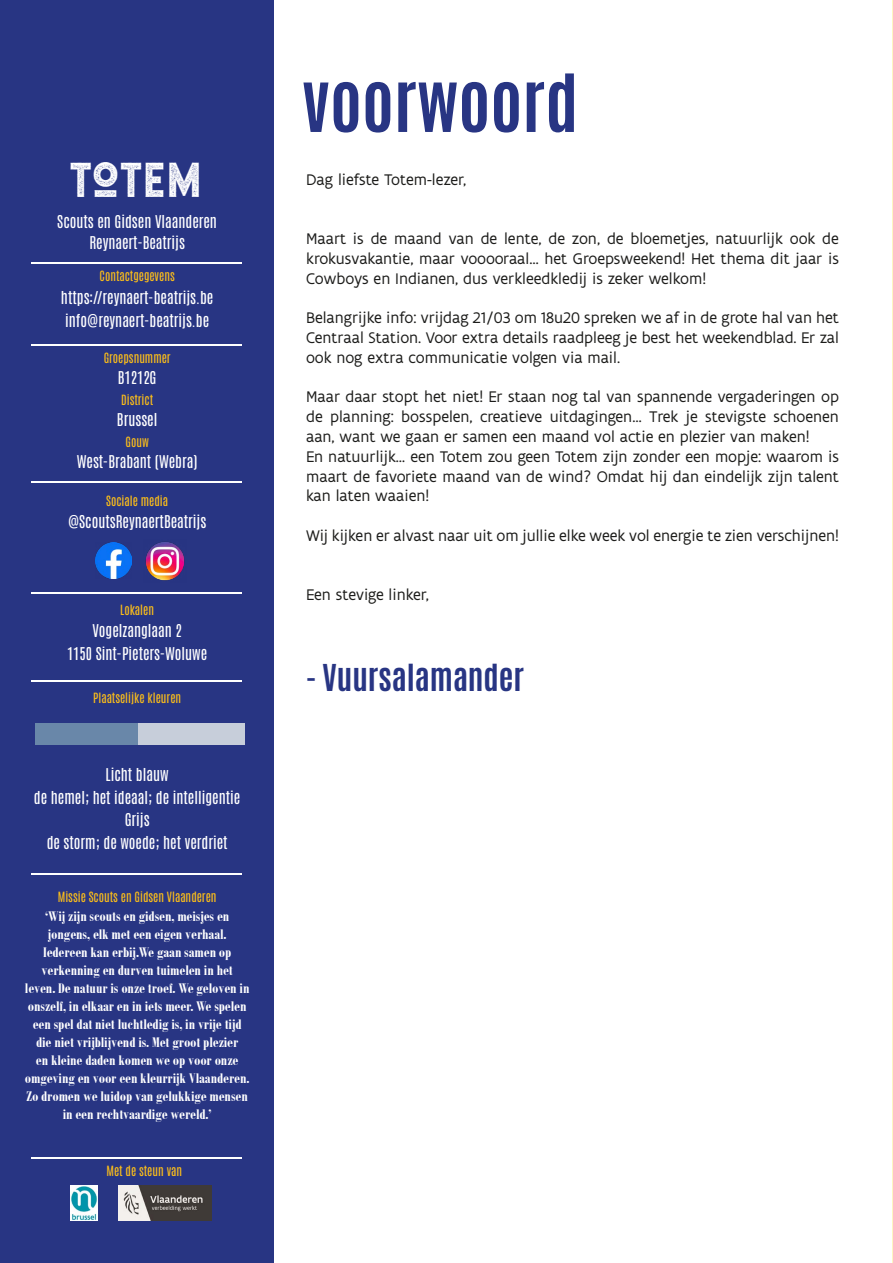
<style>
.page{position:relative;width:893px;height:1263px;background:#fff}
.page>*{position:absolute;margin:0;border:0;box-sizing:border-box;transform-origin:0 0}
.t1{font:700 67.5px "Antonio";color:#283583}
.t2{font:46.5px "Hansief Rough";letter-spacing:.04em;color:#fff}
.t3{font:700 31.5px "Antonio";color:#283583}
.t4{font:16.5px/19.8px "Flanders Art Sans";color:#1d1d1b;text-align:justify}
.t5{font:700 15px/18px "Bodoni MT Condensed";color:#fff;text-align:center}
.t6{font:15px/22.5px "Antonio";color:#fff;text-align:center}
.t7{font:12px "Antonio";color:#fcbe19}
</style>
<div class="page">
<div style="left:0;top:0;width:274px;height:1263px;background:#283583"></div>
<hr style="left:32px;top:262px;width:210px;height:1px;background:#fff">
<hr style="left:32px;top:482px;width:210px;height:1px;background:#fff">
<img style="left:95px;top:542px;width:36px;height:37px">
<img style="left:145px;top:541px;width:40px;height:40px">
<hr style="left:32px;top:592px;width:210px;height:1px;background:#fff">
<hr style="left:32px;top:344px;width:210px;height:1px;background:#fff">
<hr style="left:32px;top:873px;width:210px;height:1px;background:#fff">
<hr style="left:32px;top:681px;width:210px;height:1px;background:#fff">
<div style="left:36px;top:724px;width:208px;height:21px;background:#c7ceda"></div>
<div style="left:35px;top:724px;width:103px;height:21px;background:#6987a9"></div>
<hr style="left:32px;top:1157px;width:210px;height:1px;background:#fff">
<img style="left:118px;top:1185px;width:94px;height:35px">
<img style="left:70px;top:1185px;width:28px;height:35px">
<img style="left:892px;top:0;width:1px;height:1263px">
<h2 class="t2" style="left:71px;top:150px;width:133px">TOTEM</h2>
<p class="t6" style="left:57px;top:211px;width:161px;line-height:21px">Scouts en Gidsen Vlaanderen<br>Reynaert-Beatrijs</p>
<p class="t7" style="left:100px;top:268px;width:77px">Contactgegevens</p>
<p class="t6" style="left:61px;top:287px;width:154px;text-align:left">https://reynaert-beatrijs.be info@reynaert-beatrijs.be</p>
<p class="t7" style="left:104px;top:350px;width:68px">Groepsnummer</p>
<p class="t6" style="left:118px;top:367px;width:40px">B1212G</p>
<p class="t7" style="left:121px;top:392px;width:34px">District</p>
<p class="t6" style="left:117px;top:409px;width:42px">Brussel</p>
<p class="t7" style="left:126px;top:434px;width:25px">Gouw</p>
<p class="t6" style="left:77px;top:451px;width:122px">West-Brabant (Webra)</p>
<p class="t7" style="left:106px;top:492px;width:63px">Sociale media</p>
<p class="t6" style="left:68px;top:510px;width:140px">@ScoutsReynaertBeatrijs</p>
<p class="t7" style="left:120px;top:601px;width:35px">Lokalen</p>
<p class="t6" style="left:67px;top:620px;width:142px">Vogelzanglaan 2<br>1150 Sint-Pieters-Woluwe</p>
<p class="t7" style="left:93px;top:689px;width:89px">Plaatselijke kleuren</p>
<p class="t6" style="left:34px;top:764px;width:208px">Licht blauw<br>de hemel; het ideaal; de intelligentie<br>Grijs<br>de storm; de woede; het verdriet</p>
<p class="t7" style="left:58px;top:888px;width:160px">Missie Scouts en Gidsen Vlaanderen</p>
<p class="t5" style="left:25px;top:907px;width:226px">‘Wij zijn scouts en gidsen, meisjes en jongens, elk met een eigen verhaal.<br>Iedereen kan erbij.We gaan samen op verkenning en durven tuimelen in het leven. De natuur is onze troef. We geloven in onszelf, in elkaar en in iets meer. We spelen een spel dat niet luchtledig is, in vrije tijd die niet vrijblijvend is. Met groot plezier<br>en kleine daden komen we op voor onze omgeving en voor een kleurrijk Vlaanderen.<br>Zo dromen we luidop van gelukkige mensen in een rechtvaardige wereld.’</p>
<p class="t7" style="left:106px;top:1163px;width:77px">Met de steun van</p>
<h1 class="t1" style="left:302px;top:55px;width:278px">voorwoord</h1>
<p class="t4" style="left:306px;top:170px;width:162px">Dag liefste Totem-lezer,</p>
<p class="t4" style="left:306px;top:229px;width:534px">Maart is de maand van de lente, de zon, de bloemetjes, natuurlijk ook de krokusvakantie, maar vooooraal… het Groepsweekend! Het thema dit jaar is Cowboys en Indianen, dus verkleedkledij is zeker welkom!</p>
<p class="t4" style="left:306px;top:308px;width:534px">Belangrijke info: vrijdag 21/03 om 18u20 spreken we af in de grote hal van het Centraal Station. Voor extra details raadpleeg je best het weekendblad. Er zal ook nog extra communicatie volgen via mail.</p>
<p class="t4" style="left:306px;top:387px;width:534px;text-align:left">Maar daar stopt het niet! Er staan nog tal van spannende vergaderingen op de planning: bosspelen, creatieve uitdagingen… Trek je stevigste schoenen aan, want we gaan er samen een maand vol actie en plezier van maken!<br>En natuurlijk… een Totem zou geen Totem zijn zonder een mopje: waarom is maart de favoriete maand van de wind? Omdat hij dan eindelijk zijn talent kan laten waaien!</p>
<p class="t4" style="left:306px;top:526px;width:534px">Wij kijken er alvast naar uit om jullie elke week vol energie te zien verschijnen!</p>
<p class="t4" style="left:306px;top:585px;width:124px">Een stevige linker,</p>
<h3 class="t3" style="left:306px;top:655px;width:220px">- Vuursalamander</h3>
</div>
